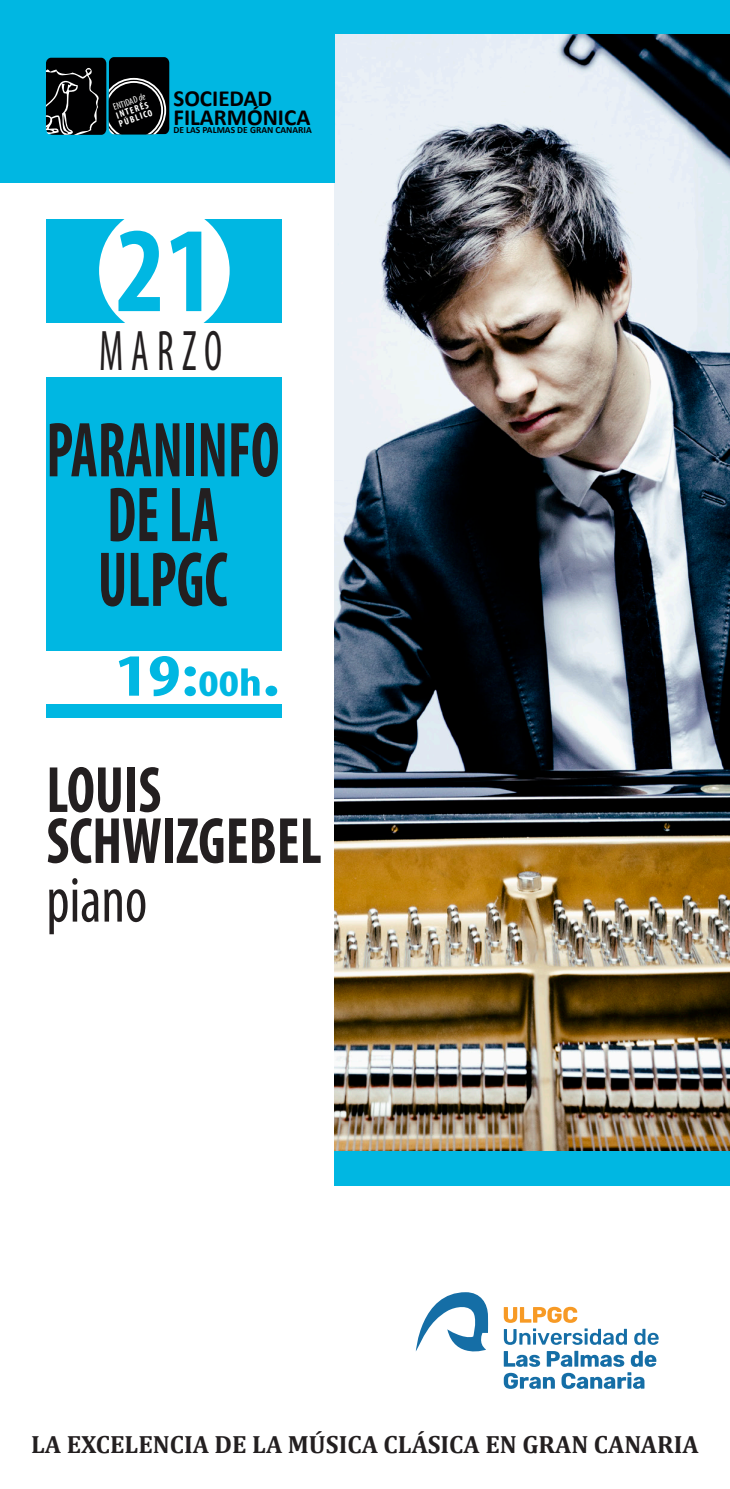
<style>
.page{position:relative;width:730px;height:1489px;background:#fff}
.page>*{position:absolute;margin:0;border:0;box-sizing:border-box;transform-origin:0 0}
.t1{font:700 condensed 122.25px "Myriad Pro";color:#00b7e2;scale:.95 1}
.t2{font:700 condensed 78.5px/64.8px "Myriad Pro";color:#231f20;text-align:center;scale:.75 1}
.t3{font:700 condensed 66px/51px "Myriad Pro";color:#231f20;scale:.88 1}
.t4{font:condensed 66px "Myriad Pro";color:#231f20;scale:.88 1}
.t5{font:700 condensed 60.25px "Myriad Pro";color:#00b7e2;scale:1.27 1}
.t6{font:condensed 57.5px "Myriad Pro";letter-spacing:.2em;color:#231f20;scale:.7 1}
.t7{font:700 25px "Cambria";color:#231f20}
.t8{font:700 23px/19px "Calibri";color:#000001}
.t9{font:700 9.5px "Calibri";color:#000001}
.t10{font:700 condensed 9.5px/8.8px "Myriad Pro";color:#fff}
.s1{font-weight:400}
.s2{font-weight:400;font-style:italic}
.s3{font-size:37.5px}
.s4{font-size:39.25px}
</style>
<div class="page">
<img style="left:335px;top:34px;width:395px;height:1117px">
<div style="left:335px;top:1151px;width:395px;height:34px;background:#00b7e2"></div>
<div style="left:46px;top:219px;width:236px;height:103px;background:#00b7e2"></div>
<div style="left:46px;top:378px;width:236px;height:339px;background:#00b7e2"></div>
<div style="left:99px;top:205px;width:131px;height:131px;background:#fff;border-radius:50%"></div>
<div style="left:22px;top:651px;width:263px;height:52px;background:#fff"></div>
<div style="left:0;top:0;width:730px;height:34px;background:#00b7e2"></div>
<div style="left:0;top:0;width:335px;height:183px;background:#00b7e2"></div>
<svg style="left:416px;top:1292px;width:243px;height:96px"></svg>
<svg style="left:46px;top:57px;width:123px;height:78px;background:#1a2022"></svg>
<p class="t10" style="left:112px;top:103px;width:37px;rotate:-19deg"><span class="s1">ENTIDAD</span> <span class="s2">de<br></span>INTERÉS<br>PÚBLICO</p>
<p class="t8" style="left:173px;top:88px;width:138px">SOCIEDAD<br>FILARMÓNICA</p>
<p class="t9" style="left:173px;top:124px;width:140px">DE LAS PALMAS DE GRAN CANARIA</p>
<h1 class="t1" style="left:116px;top:194px;width:106px">21</h1>
<h3 class="t6" style="left:99px;top:316px;width:178px">MARZO</h3>
<h2 class="t2" style="left:46px;top:416px;width:312px">PARANINFO<br>DE LA<br>ULPGC</h2>
<h3 class="t5" style="left:115px;top:638px;width:131px">19:<span class="s3">00</span><span class="s4">h</span>.</h3>
<h3 class="t3" style="left:46px;top:763px;width:314px">LOUIS<br>SCHWIZGEBEL</h3>
<h3 class="t4" style="left:46px;top:859px;width:116px">piano</h3>
<p class="t7" style="left:31px;top:1426px;width:669px">LA EXCELENCIA DE LA MÚSICA CLÁSICA EN GRAN CANARIA</p>
</div>
